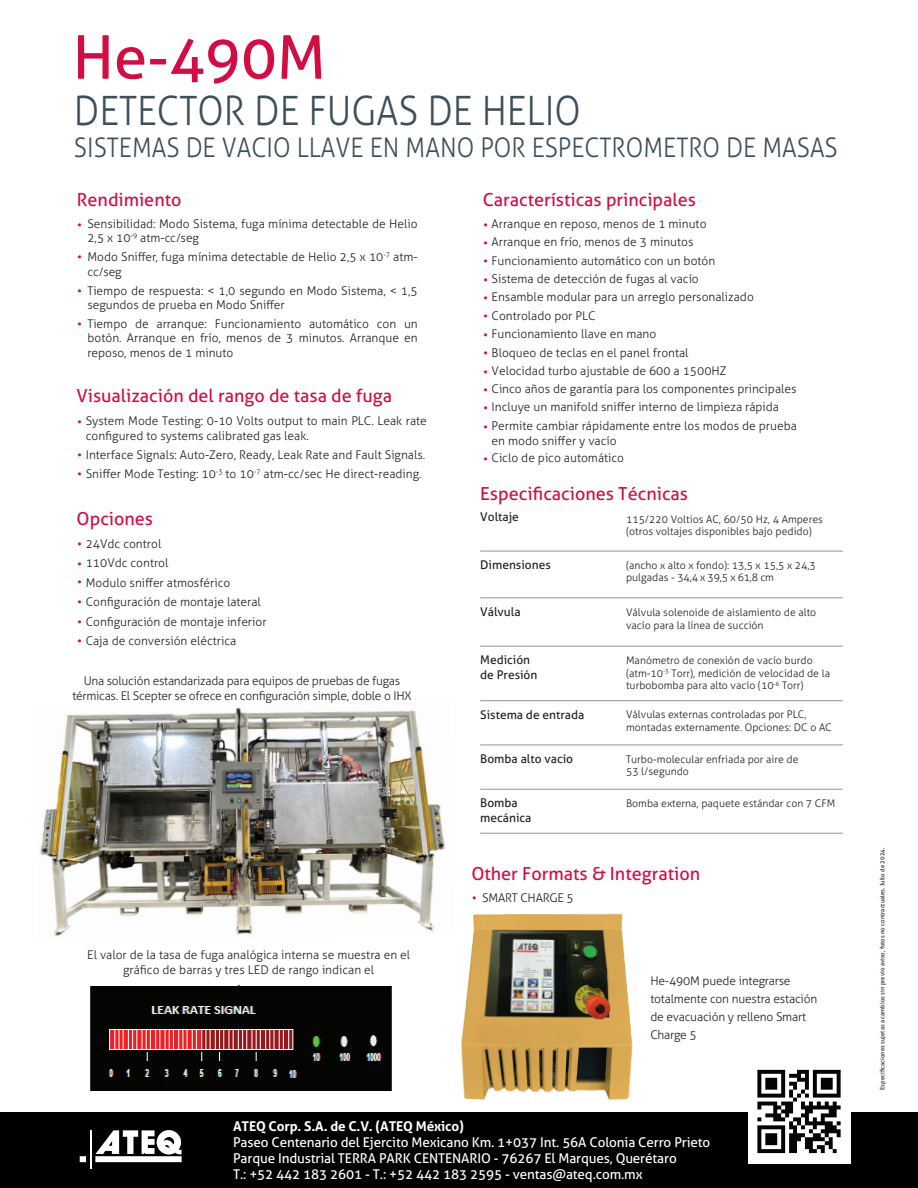
<style>
.page{position:relative;width:918px;height:1188px;background:#fff}
.page>*{position:absolute;margin:0;border:0;box-sizing:border-box;transform-origin:0 0}
.t1{font:60px "Aller";color:#d20d44}
.t2{font:300 40.5px "Aller";color:#3d4f59;scale:.9 1}
.t3{font:300 27px "Aller";color:#3d4f59;scale:.9 1}
.t4{font:18px "Aller";color:#d20d44}
.t5{font:13.5px/16.2px "Aller";letter-spacing:-.01em;color:#fff}
.t6{font:700 13.5px "Aller";letter-spacing:-.01em;color:#fff}
.t7{font:300 13.5px/19.6px "Aller";color:#d20d44}
.t8{font:300 12px/14.4px "Aller";color:#231f20}
.t9{font:300 12px/14.4px "Aller";letter-spacing:-.02em;color:#231f20;text-align:center}
.t10{font:12px/14.4px "Aller";color:#231f20}
.t11{font:300 10.5px/12.6px "Aller";color:#231f20}
.t12{font:6px "Aller";color:#231f20}
.s1{font-size:13.5px;color:#d20d44}
</style>
<div class="page">
<hr style="left:480px;top:551px;width:363px;height:1px;background:#939598">
<hr style="left:480px;top:598px;width:363px;height:1px;background:#939598">
<hr style="left:480px;top:646px;width:363px;height:1px;background:#939598">
<hr style="left:480px;top:700px;width:363px;height:1px;background:#939598">
<hr style="left:480px;top:745px;width:363px;height:1px;background:#939598">
<hr style="left:480px;top:789px;width:363px;height:1px;background:#939598">
<hr style="left:480px;top:833px;width:363px;height:1px;background:#939598">
<img style="left:40px;top:707px;width:405px;height:230px">
<div style="left:0;top:1112px;width:918px;height:76px;background:#000001"></div>
<div style="left:749px;top:1062px;width:102px;height:102px;background:#fff"></div>
<hr style="left:90px;top:1131px;width:2px;height:38px;background:#fff">
<svg style="left:79px;top:1130px;width:103px;height:32px"></svg>
<svg style="left:757px;top:1070px;width:84px;height:83px"></svg>
<img style="left:90px;top:985px;width:302px;height:106px">
<img style="left:460px;top:913px;width:173px;height:187px">
<h1 class="t1" style="left:73px;top:21px;width:255px">He-490M</h1>
<h2 class="t2" style="left:74px;top:86px;width:565px">DETECTOR DE FUGAS DE HELIO</h2>
<h3 class="t3" style="left:74px;top:132px;width:850px">SISTEMAS DE VACIO LLAVE EN MANO POR ESPECTROMETRO DE MASAS</h3>
<h3 class="t4" style="left:77px;top:189px;width:106px">Rendimiento</h3>
<p class="t7" style="left:77px;top:215px;width:7px">•</p>
<p class="t7" style="left:77px;top:247px;width:7px">•</p>
<p class="t7" style="left:77px;top:281px;width:7px">•</p>
<p class="t7" style="left:77px;top:315px;width:7px">•</p>
<p class="t8" style="left:87px;top:217px;width:332px">Sensibilidad: Modo Sistema, fuga mínima detectable de Helio<br>2,5 x 10<sup>-9</sup> atm-cc/seg</p>
<p class="t8" style="left:87px;top:250px;width:332px">Modo Sniffer, fuga mínima detectable de Helio 2,5 x 10<sup>-7</sup> atm&shy;cc/seg</p>
<p class="t8" style="left:87px;top:283px;width:332px">Tiempo de respuesta: &lt; 1,0 segundo en Modo Sistema, &lt; 1,5 segundos de prueba en Modo Sniffer</p>
<p class="t8" style="left:87px;top:317px;width:332px;text-align:justify">Tiempo de arranque: Funcionamiento automático con un botón. Arranque en frío, menos de 3 minutos. Arranque en reposo, menos de 1 minuto</p>
<h3 class="t4" style="left:77px;top:385px;width:317px">Visualización del rango de tasa de fuga</h3>
<p class="t8" style="left:86px;top:414px;width:343px">System Mode Testing: 0-10 Volts output to main PLC. Leak rate configured to systems calibrated gas leak.</p>
<p class="t8" style="left:86px;top:445px;width:341px;line-height:18.9px">Interface Signals: Auto-Zero, Ready, Leak Rate and Fault Signals.<br>Sniffer Mode Testing: 10<sup>-3</sup> to 10<sup>-7</sup> atm-cc/sec He direct-reading.</p>
<p class="t7" style="left:77px;top:412px;width:7px">•</p>
<p class="t7" style="left:77px;top:446px;width:7px;line-height:19px">• •</p>
<h3 class="t4" style="left:77px;top:507px;width:78px">Opciones</h3>
<p class="t8" style="left:86px;top:534px;width:182px;line-height:19.4px">24Vdc control<br>110Vdc control<br>Modulo sniffer atmosférico<br>Configuración de montaje lateral<br>Configuración de montaje inferior<br>Caja de conversión eléctrica</p>
<p class="t7" style="left:77px;top:535px;width:7px">• •</p>
<p class="t7" style="left:77px;top:572px;width:7px;text-align:justify">• • • •</p>
<p class="t9" style="left:72px;top:674px;width:341px">Una solución estandarizada para equipos de pruebas de fugas térmicas. El Scepter se ofrece en configuración simple, doble o IHX</p>
<p class="t8" style="left:87px;top:948px;width:325px;text-align:center">El valor de la tasa de fuga analógica interna se muestra en el gráfico de barras y tres LED de rango indican el</p>
<h3 class="t4" style="left:483px;top:189px;width:215px">Características principales</h3>
<p class="t8" style="left:492px;top:217px;width:216px">Arranque en reposo, menos de 1 minuto</p>
<p class="t8" style="left:492px;top:251px;width:225px;line-height:18.8px">Funcionamiento automático con un botón<br>Sistema de detección de fugas al vacío</p>
<p class="t7" style="left:483px;top:215px;width:7px">•</p>
<p class="t8" style="left:483px;top:235px;width:212px"><span class="s1">•</span> Arranque en frío, menos de 3 minutos</p>
<p class="t7" style="left:483px;top:252px;width:7px">•</p>
<p class="t7" style="left:483px;top:270px;width:7px">•</p>
<p class="t8" style="left:492px;top:290px;width:264px">Ensamble modular para un arreglo personalizado</p>
<p class="t8" style="left:492px;top:324px;width:199px;line-height:18.8px">Funcionamiento llave en mano<br>Bloqueo de teclas en el panel frontal</p>
<p class="t7" style="left:483px;top:289px;width:7px">•</p>
<p class="t8" style="left:483px;top:308px;width:114px"><span class="s1">•</span> Controlado por PLC</p>
<p class="t7" style="left:483px;top:325px;width:7px">•</p>
<p class="t7" style="left:483px;top:343px;width:7px">•</p>
<p class="t8" style="left:492px;top:363px;width:236px">Velocidad turbo ajustable de 600 a 1500HZ</p>
<p class="t8" style="left:492px;top:398px;width:307px;line-height:18.8px">Incluye un manifold sniffer interno de limpieza rápida<br>Permite cambiar rápidamente entre los modos de prueba</p>
<p class="t8" style="left:492px;top:433px;width:127px">en modo sniffer y vacío</p>
<p class="t8" style="left:483px;top:450px;width:142px"><span class="s1">•</span> Ciclo de pico automático</p>
<p class="t7" style="left:483px;top:362px;width:7px">•</p>
<p class="t8" style="left:483px;top:382px;width:315px"><span class="s1">•</span> Cinco años de garantía para los componentes principales</p>
<p class="t7" style="left:483px;top:399px;width:7px">•</p>
<p class="t7" style="left:483px;top:417px;width:7px">•</p>
<h3 class="t4" style="left:480px;top:482px;width:209px">Especificaciones Técnicas</h3>
<p class="t10" style="left:480px;top:510px;width:40px">Voltaje</p>
<p class="t11" style="left:626px;top:513px;width:198px">115/220 Voltios AC, 60/50 Hz, 4 Amperes (otros voltajes disponibles bajo pedido)</p>
<p class="t10" style="left:480px;top:557px;width:72px">Dimensiones</p>
<p class="t11" style="left:626px;top:559px;width:191px">(ancho x alto x fondo): 13,5 x 15,5 x 24,3 pulgadas - 34,4 x 39,5 x 61,8 cm</p>
<p class="t10" style="left:480px;top:605px;width:42px">Válvula</p>
<p class="t11" style="left:626px;top:606px;width:192px">Válvula solenoide de aislamiento de alto vacío para la línea de succión</p>
<p class="t10" style="left:480px;top:653px;width:59px">Medición de Presión</p>
<p class="t11" style="left:626px;top:654px;width:205px">Manómetro de conexión de vacío burdo (atm-10<sup>-3</sup> Torr), medición de velocidad de la turbobomba para alto vacío (10<sup>-6</sup> Torr)</p>
<p class="t10" style="left:480px;top:707px;width:106px">Sistema de entrada</p>
<p class="t11" style="left:626px;top:708px;width:207px">Válvulas externas controladas por PLC, montadas externamente. Opciones: DC o AC</p>
<p class="t10" style="left:480px;top:751px;width:94px">Bomba alto vacío</p>
<p class="t11" style="left:626px;top:753px;width:174px">Turbo-molecular enfriada por aire de<br>53 l/segundo</p>
<p class="t10" style="left:480px;top:796px;width:53px">Bomba mecánica</p>
<p class="t11" style="left:626px;top:797px;width:211px">Bomba externa, paquete estándar con 7 CFM</p>
<h3 class="t4" style="left:471px;top:862px;width:230px">Other Formats &amp; Integration</h3>
<p class="t8" style="left:482px;top:891px;width:93px">SMART CHARGE 5</p>
<p class="t7" style="left:472px;top:889px;width:7px">•</p>
<p class="t8" style="left:650px;top:972px;width:168px;line-height:18px">He-490M puede integrarse totalmente con nuestra estación de evacuación y relleno Smart<br>Charge 5</p>
<p class="t6" style="left:233px;top:1117px;width:232px">ATEQ Corp. S.A. de C.V. (ATEQ México)</p>
<p class="t5" style="left:233px;top:1134px;width:479px">Paseo Centenario del Ejercito Mexicano Km. 1+037 Int. 56A Colonia Cerro Prieto<br>Parque Industrial TERRA PARK CENTENARIO - 76267 El Marques, Querétaro<br>T.: +52 442 183 2601 - T.: +52 442 183 2595 - ventas@ateq.com.mx</p>
<p class="t12" style="left:879px;top:1090px;width:244px;rotate:-90deg">Especificaciones sujetas a cambios sin previo aviso, fotos no contractuales. Julio de 2024.</p>
</div>
